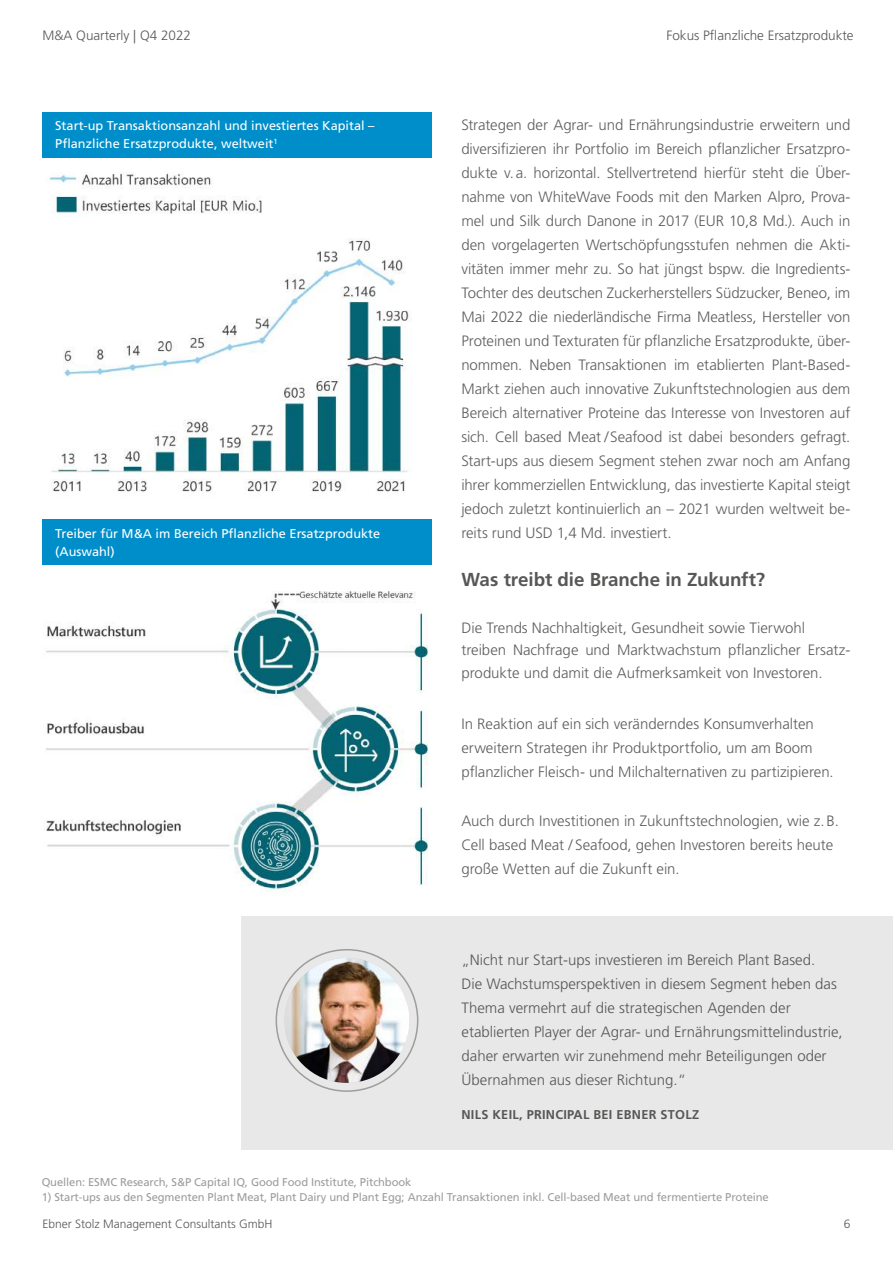
<style>
.page{position:relative;width:893px;height:1263px;background:#fff}
.page>*{position:absolute;margin:0;border:0;box-sizing:border-box;transform-origin:0 0}
.t1{font:700 18.75px "Frutiger LT Std";letter-spacing:-.005em;color:#575756}
.t2{font:300 15px/24px "Frutiger LT Std";color:#5f5e5e}
.t3{font:300 15px/24px "Frutiger";color:#575756}
.t4{font:300 13.5px "Frutiger LT Std";color:#575756}
.t5{font:12.75px/18px "Frutiger LT Std";color:#fff}
.t6{font:700 12.75px "Frutiger LT Std";letter-spacing:.02em;color:#575756}
.t7{font:300 12px "Frutiger LT Std";color:#575756}
.t8{font:11.25px "Frutiger LT Std";letter-spacing:-.01em;color:#9d9d9c}
</style>
<div class="page">
<img style="left:49px;top:173px;width:213px;height:41px">
<img style="left:46px;top:591px;width:382px;height:303px">
<div style="left:43px;top:113px;width:389px;height:45px;background:#008eca"></div>
<div style="left:43px;top:520px;width:389px;height:45px;background:#008eca"></div>
<img style="left:51px;top:238px;width:358px;height:254px">
<div style="left:26px;top:221px;width:244px;height:53px;background:#fff"></div>
<div style="left:241px;top:917px;width:652px;height:233px;background:#e8e8e8"></div>
<img style="left:284px;top:958px;width:125px;height:125px;border-radius:62px">
<p class="t4" style="left:43px;top:28px;width:150px">M&amp;A Quarterly | Q4 2022</p>
<p class="t4" style="left:666px;top:28px;width:189px">Fokus Pflanzliche Ersatzprodukte</p>
<p class="t5" style="left:55px;top:117px;width:267px">Anzahl &amp; Volumen bei M&amp;A-Transaktionen –<br>Verpackungsindustrie, weltweit<sup>1</sup></p>
<p class="t5" style="left:55px;top:117px;width:321px">Start-up Transaktionsanzahl und investiertes Kapital –<br>Pflanzliche Ersatzprodukte, weltweit<sup>1</sup></p>
<p class="t5" style="left:55px;top:525px;width:326px">Treiber für M&amp;A im Bereich Pflanzliche Ersatzprodukte (Auswahl)</p>
<p class="t2" style="left:461px;top:113px;width:391px;text-align:justify">Strategen der Agrar- und Ernährungsindustrie erweitern und diversifizieren ihr Portfolio im Bereich pflanzlicher Ersatzpro&shy;dukte v.a. horizontal. Stellvertretend hierfür steht die Über&shy;nahme von WhiteWave Foods mit den Marken Alpro, Prova&shy;mel und Silk durch Danone in 2017 (EUR 10,8 Md.). Auch in den vorgelagerten Wertschöpfungsstufen nehmen die Akti&shy;vitäten immer mehr zu. So hat jüngst bspw. die Ingredients-Tochter des deutschen Zuckerherstellers Südzucker, Beneo, im Mai 2022 die niederländische Firma Meatless, Hersteller von Proteinen und Texturaten für pflanzliche Ersatzprodukte, über&shy;nommen. Neben Transaktionen im etablierten Plant-Based-Markt ziehen auch innovative Zukunftstechnologien aus dem Bereich alternativer Proteine das Interesse von Investoren auf sich. Cell based Meat /Seafood ist dabei besonders gefragt.<br>Start-ups aus diesem Segment stehen zwar noch am Anfang ihrer kommerziellen Entwicklung, das investierte Kapital steigt jedoch zuletzt kontinuierlich an – 2021 wurden weltweit be&shy;reits rund USD 1,4 Md. investiert.</p>
<p class="t1" style="left:461px;top:569px;width:305px">Was treibt die Branche in Zukunft?</p>
<p class="t2" style="left:461px;top:617px;width:391px;line-height:22.5px">Die Trends Nachhaltigkeit, Gesundheit sowie Tierwohl treiben Nachfrage und Marktwachstum pflanzlicher Ersatz&shy;produkte und damit die Aufmerksamkeit von Investoren.</p>
<p class="t2" style="left:461px;top:712px;width:374px">In Reaktion auf ein sich veränderndes Konsumverhalten erweitern Strategen ihr Produktportfolio, um am Boom pflanzlicher Fleisch- und Milchalternativen zu partizipieren.</p>
<p class="t2" style="left:461px;top:809px;width:379px">Auch durch Investitionen in Zukunftstechnologien, wie z.B.<br>Cell based Meat / Seafood, gehen Investoren bereits heute große Wetten auf die Zukunft ein.</p>
<p class="t3" style="left:461px;top:948px;width:383px">„Nicht nur Start-ups investieren im Bereich Plant Based.<br>Die Wachstumsperspektiven in diesem Segment heben das Thema vermehrt auf die strategischen Agenden der etablierten Player der Agrar- und Ernährungsmittelindustrie, daher erwarten wir zunehmend mehr Beteiligungen oder Übernahmen aus dieser Richtung.“</p>
<p class="t6" style="left:461px;top:1107px;width:239px">NILS KEIL, PRINCIPAL BEI EBNER STOLZ</p>
<p class="t8" style="left:42px;top:1176px;width:371px">Quellen: ESMC Research, S&amp;P Capital IQ, Good Food Institute, Pitchbook</p>
<p class="t8" style="left:42px;top:1191px;width:729px">1) Start-ups aus den Segmenten Plant Meat, Plant Dairy und Plant Egg; Anzahl Transaktionen inkl. Cell-based Meat und fermentierte Proteine</p>
<p class="t7" style="left:43px;top:1217px;width:232px">Ebner Stolz Management Consultants GmbH</p>
<p class="t7" style="left:844px;top:1217px;width:8px">6</p>
</div>
